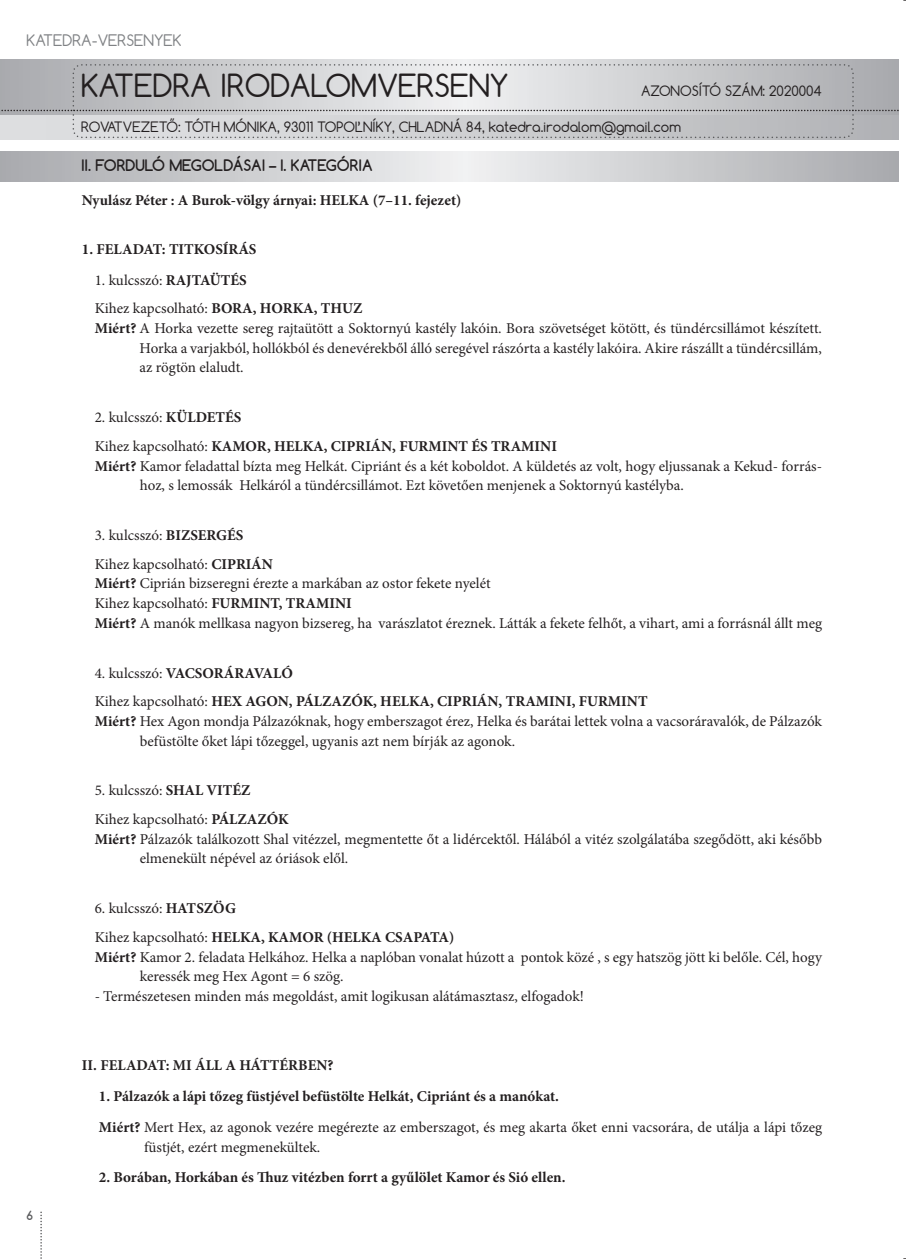
<style>
.page{position:relative;width:906px;height:1259px;background:#fff}
.page>*{position:absolute;margin:0;border:0;box-sizing:border-box;transform-origin:0 0}
.t1{font:30px "Comfortaa";color:#231f20}
.t2{font:15px/19.6px "Minion Pro";color:#231f20}
.t3{font:700 15px/28.8px "Minion Pro";color:#231f20}
.t4{font:700 15px "Comfortaa";color:#231f20}
.t5{font:15px "Comfortaa";color:#808285}
.t6{font:13.5px "Comfortaa";color:#231f20}
.t7{font:700 12px "Comfortaa";color:#57585a}
.s1{font-weight:700}
.s2{font-weight:400}
</style>
<div class="page">
<svg style="left:0;top:125px;width:898px;height:15px;background:#cccdcf"></svg>
<svg style="left:73px;top:64px;width:780px;height:74px;background:#cbccce"></svg>
<svg style="left:0;top:77px;width:898px;height:48px;background:#cacacd"></svg>
<svg style="left:40px;top:1212px;width:2px;height:47px"></svg>
<p class="t5" style="left:27px;top:34px;width:156px">KATEDRA-VERSENYEK</p>
<h1 class="t1" style="left:81px;top:74px;width:429px">KATEDRA IRODALOMVERSENY</h1>
<p class="t6" style="left:641px;top:86px;width:182px">AZONOSÍTÓ SZÁM: 2020004</p>
<p class="t6" style="left:81px;top:122px;width:601px">ROVATVEZETŐ: TÓTH MÓNIKA, 93011 TOPOĽNÍKY, CHLADNÁ 84, katedra.irodalom@gmail.com</p>
<p class="t4" style="left:81px;top:156px;width:293px">II. FORDULÓ MEGOLDÁSAI – I. KATEGÓRIA</p>
<p class="t3" style="left:82px;top:187px;width:381px">Nyulász Péter : A Burok-völgy árnyai: HELKA (7–11. fejezet)</p>
<p class="t3" style="left:82px;top:236px;width:176px">1. FELADAT: TITKOSÍRÁS</p>
<p class="t2" style="left:95px;top:267px;width:269px;line-height:28.8px">1. kulcsszó: <span class="s1">RAJTAÜTÉS<br></span>Kihez kapcsolható: <span class="s1">BORA, HORKA, THUZ</span></p>
<p class="t2" style="left:140px;top:320px;width:683px;text-align:justify;text-indent:-45px"><span class="s1">Miért?</span> A Horka vezette sereg rajtaütött a Soktornyú kastély lakóin. Bora szövetséget kötött, és tündércsillámot készített.<br>Horka a varjakból, hollókból és denevérekből álló seregével rászórta a kastély lakóira. Akire rászállt a tündércsillám, az rögtön elaludt.</p>
<p class="t3" style="left:95px;top:404px;width:464px"><span class="s2">2. kulcsszó:</span> KÜLDETÉS<br><span class="s2">Kihez kapcsolható:</span> KAMOR, HELKA, CIPRIÁN, FURMINT ÉS TRAMINI</p>
<p class="t2" style="left:140px;top:457px;width:683px;text-indent:-45px"><span class="s1">Miért?</span> Kamor feladattal bízta meg Helkát. Cipriánt és a két koboldot. A küldetés az volt, hogy eljussanak a Kekud- forrás&shy;hoz, s lemossák Helkáról a tündércsillámot. Ezt követően menjenek a Soktornyú kastélyba.</p>
<p class="t2" style="left:95px;top:522px;width:179px;line-height:28.8px">3. kulcsszó: <span class="s1">BIZSERGÉS<br></span>Kihez kapcsolható: <span class="s1">CIPRIÁN</span></p>
<p class="t2" style="left:95px;top:575px;width:728px"><span class="s1">Miért?</span> Ciprián bizseregni érezte a markában az ostor fekete nyelét<br>Kihez kapcsolható: <span class="s1">FURMINT, TRAMINI<br>Miért?</span> A manók mellkasa nagyon bizsereg, ha varászlatot éreznek. Látták a fekete felhőt, a vihart, ami a forrásnál állt meg</p>
<p class="t3" style="left:95px;top:659px;width:554px"><span class="s2">4. kulcsszó:</span> VACSORÁRAVALÓ<br><span class="s2">Kihez kapcsolható:</span> HEX AGON, PÁLZAZÓK, HELKA, CIPRIÁN, TRAMINI, FURMINT</p>
<p class="t2" style="left:140px;top:712px;width:683px;text-indent:-45px"><span class="s1">Miért?</span> Hex Agon mondja Pálzazóknak, hogy emberszagot érez, Helka és barátai lettek volna a vacsoráravalók, de Pálzazók befüstölte őket lápi tőzeggel, ugyanis azt nem bírják az agonok.</p>
<p class="t2" style="left:95px;top:777px;width:195px;line-height:28.8px">5. kulcsszó: <span class="s1">SHAL VITÉZ<br></span>Kihez kapcsolható: <span class="s1">PÁLZAZÓK</span></p>
<p class="t2" style="left:140px;top:830px;width:683px;text-indent:-45px"><span class="s1">Miért?</span> Pálzazók találkozott Shal vitézzel, megmentette őt a lidércektől. Hálából a vitéz szolgálatába szegődött, aki később elmenekült népével az óriások elől.</p>
<p class="t3" style="left:95px;top:895px;width:361px"><span class="s2">6. kulcsszó:</span> HATSZÖG<br><span class="s2">Kihez kapcsolható:</span> HELKA, KAMOR (HELKA CSAPATA)</p>
<p class="t2" style="left:140px;top:948px;width:683px;text-indent:-45px"><span class="s1">Miért?</span> Kamor 2. feladata Helkához. Helka a naplóban vonalat húzott a pontok közé , s egy hatszög jött ki belőle. Cél, hogy keressék meg Hex Agont = 6 szög.</p>
<p class="t2" style="left:95px;top:987px;width:490px">- Természetesen minden más megoldást, amit logikusan alátámasztasz, elfogadok!</p>
<p class="t7" style="left:26px;top:1208px;width:8px">6</p>
<p class="t3" style="left:82px;top:1052px;width:253px">II. FELADAT: MI ÁLL A HÁTTÉRBEN?</p>
<p class="t2" style="left:99px;top:1081px;width:724px;line-height:31.8px"><span class="s1">1. Pálzazók a lápi tőzeg füstjével befüstölte Helkát, Cipriánt és a manókat.<br>Miért?</span> Mert Hex, az agonok vezére megérezte az emberszagot, és meg akarta őket enni vacsorára, de utálja a lápi tőzeg</p>
<p class="t2" style="left:144px;top:1139px;width:178px">füstjét, ezért megmenekültek.</p>
<p class="t3" style="left:99px;top:1164px;width:468px">2. Borában, Horkában és Thuz vitézben forrt a gyűlölet Kamor és Sió ellen.</p>
</div>
